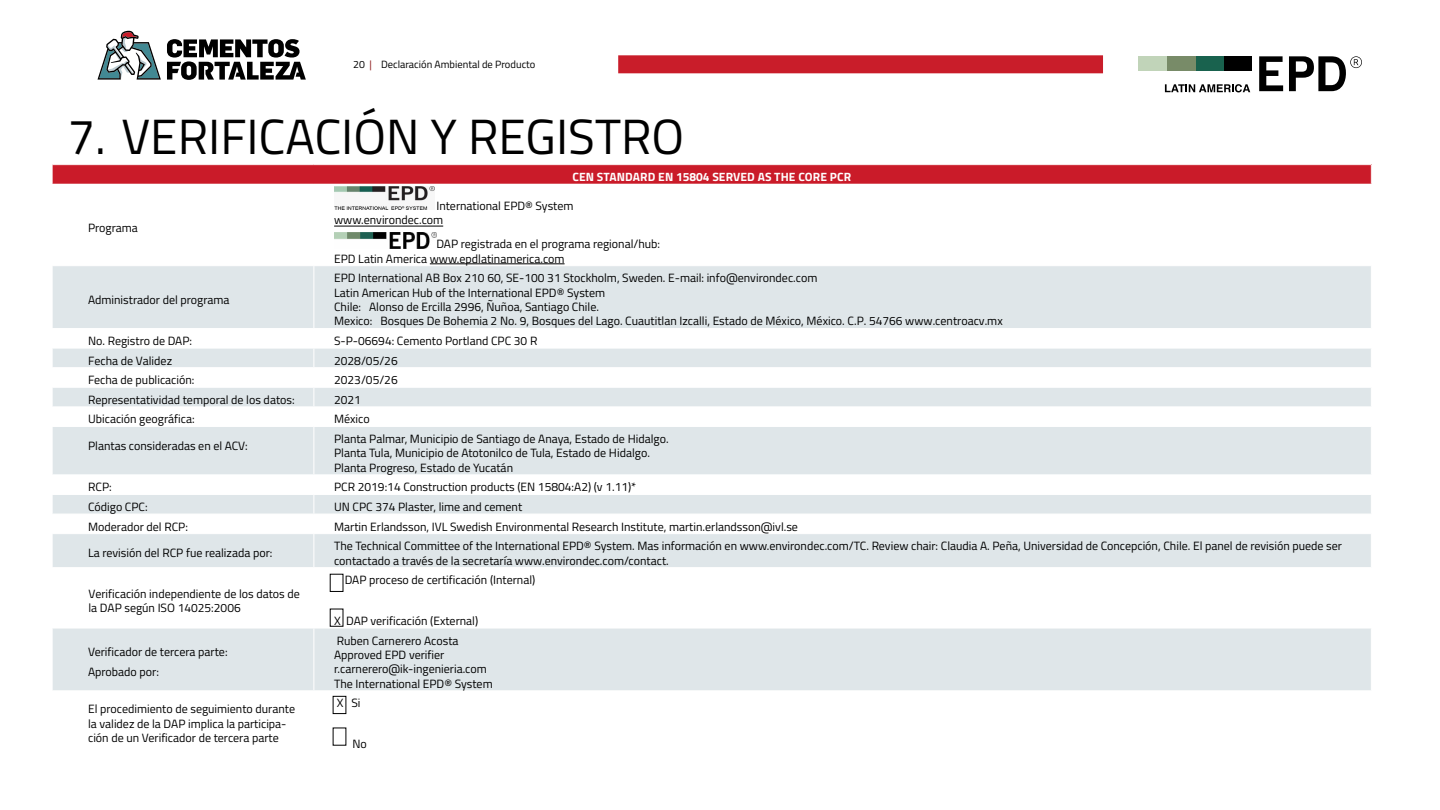
<style>
.page{position:relative;width:1440px;height:810px;background:#fff}
.page>*{position:absolute;margin:0;border:0;box-sizing:border-box;transform-origin:0 0}
.t1{font:49.5px "Titillium Web";color:#000}
.t2{font:12px/14.4px "Titillium Web";color:#000}
.t3{font:12px/14.4px "Titillium Web";color:#000}
.t4{font:700 12px "Titillium Web";letter-spacing:.01em;color:#fff}
.t5{font:10.5px "Titillium Web";color:#000}
.s1{color:#8b1719}
.s2{font-style:inherit}
</style>
<div class="page">
<svg style="left:167px;top:39px;width:139px;height:41px"></svg>
<svg style="left:98px;top:31px;width:63px;height:49px"></svg>
<div style="left:618px;top:55px;width:485px;height:18px;background:#c91d2a"></div>
<svg style="left:1165px;top:84px;width:85px;height:8px"></svg>
<svg style="left:1259px;top:56px;width:24px;height:35px"></svg>
<svg style="left:1289px;top:56px;width:73px;height:35px"></svg>
<div style="left:1224px;top:56px;width:28px;height:15px;background:#000"></div>
<div style="left:1195px;top:56px;width:29px;height:15px;background:#19624e"></div>
<div style="left:1167px;top:56px;width:29px;height:15px;background:#788b68"></div>
<div style="left:1138px;top:56px;width:29px;height:15px;background:#c1d4b9"></div>
<div style="left:52px;top:165px;width:1319px;height:19px;background:#ca1b29"></div>
<svg style="left:53px;top:266px;width:1318px;height:424px;fill:#dfe6e9"></svg>
<svg style="left:52px;top:165px;width:1px;height:19px"></svg>
<svg style="left:1371px;top:165px;width:1px;height:19px"></svg>
<hr style="left:314px;top:266px;width:1px;height:62px;background:#fff">
<hr style="left:52px;top:328px;width:262px;height:1px;background:#fff">
<hr style="left:314px;top:328px;width:1058px;height:1px;background:#fff">
<hr style="left:52px;top:348px;width:262px;height:1px;background:#fff">
<hr style="left:314px;top:348px;width:1058px;height:1px;background:#fff">
<hr style="left:52px;top:367px;width:262px;height:1px;background:#fff">
<hr style="left:314px;top:367px;width:1058px;height:1px;background:#fff">
<hr style="left:52px;top:387px;width:262px;height:1px;background:#fff">
<hr style="left:314px;top:387px;width:1058px;height:1px;background:#fff">
<hr style="left:52px;top:406px;width:262px;height:1px;background:#fff">
<svg style="left:52px;top:349px;width:1px;height:57px"></svg>
<hr style="left:314px;top:406px;width:1058px;height:1px;background:#fff">
<svg style="left:314px;top:329px;width:1px;height:97px"></svg>
<hr style="left:52px;top:426px;width:262px;height:1px;background:#fff">
<hr style="left:314px;top:426px;width:1058px;height:1px;background:#fff">
<hr style="left:314px;top:427px;width:1px;height:47px;background:#fff">
<hr style="left:52px;top:474px;width:262px;height:1px;background:#fff">
<hr style="left:314px;top:474px;width:1058px;height:1px;background:#fff">
<hr style="left:52px;top:494px;width:262px;height:1px;background:#fff">
<hr style="left:314px;top:494px;width:1058px;height:1px;background:#fff">
<hr style="left:52px;top:514px;width:262px;height:1px;background:#fff">
<svg style="left:52px;top:495px;width:1px;height:18px"></svg>
<hr style="left:314px;top:514px;width:1058px;height:1px;background:#fff">
<svg style="left:314px;top:475px;width:1px;height:58px"></svg>
<hr style="left:52px;top:533px;width:262px;height:1px;background:#fff">
<hr style="left:314px;top:533px;width:1058px;height:1px;background:#fff">
<hr style="left:314px;top:534px;width:1px;height:33px;background:#fff">
<hr style="left:52px;top:567px;width:262px;height:1px;background:#fff">
<hr style="left:314px;top:567px;width:1058px;height:1px;background:#fff">
<hr style="left:314px;top:568px;width:1px;height:60px;background:#fff">
<hr style="left:52px;top:628px;width:262px;height:1px;background:#fff">
<hr style="left:314px;top:628px;width:1058px;height:1px;background:#fff">
<hr style="left:314px;top:628px;width:1px;height:62px;background:#fff">
<hr style="left:430px;top:264px;width:135px;height:1px;background:#000">
<hr style="left:334px;top:226px;width:109px;height:1px;background:#000">
<img style="left:334px;top:232px;width:102px;height:16px">
<div style="left:333px;top:696px;width:13px;height:18px;border:1px solid #000"></div>
<img style="left:335px;top:186px;width:100px;height:24px">
<p class="t5" style="left:353px;top:57px;width:184px">20 <span class="s1">|</span> Declaración Ambiental de Producto</p>
<h1 class="t1" style="left:68px;top:101px;width:618px">7. VERIFICACIÓN Y REGISTRO</h1>
<p class="t4" style="left:572px;top:168px;width:280px">CEN STANDARD EN 15804 SERVED AS THE CORE PCR</p>
<p class="t2" style="left:88px;top:220px;width:51px">Programa</p>
<p class="t2" style="left:88px;top:292px;width:143px">Administrador del programa</p>
<p class="t2" style="left:334px;top:198px;width:241px;text-indent:102px">International EPD® System www.environdec.com</p>
<p class="t2" style="left:334px;top:236px;width:328px;text-indent:102px">DAP registrada en el programa regional/hub:<br>EPD Latin America www.epdlatinamerica.com</p>
<p class="t2" style="left:334px;top:270px;width:485px">EPD International AB Box 210 60, SE-100 31 Stockholm, Sweden. E-mail: info@environdec.com</p>
<p class="t3" style="left:334px;top:285px;width:670px">Latin American Hub of the International EPD® System<br>Chile: Alonso de Ercilla 2996, Ñuñoa, Santiago Chile.<br>Mexico: Bosques De Bohemia 2 No. 9, Bosques del Lago. Cuautitlan Izcalli, Estado de México, México. C.P. 54766 www.centroacv.mx</p>
<p class="t2" style="left:88px;top:333px;width:106px">No. Registro de DAP:</p>
<p class="t2" style="left:334px;top:333px;width:205px">S-P-06694: Cemento Portland CPC 30 R</p>
<p class="t3" style="left:88px;top:353px;width:86px">Fecha de Validez</p>
<p class="t2" style="left:334px;top:353px;width:65px">2028/05/26</p>
<p class="t2" style="left:88px;top:372px;width:108px">Fecha de publicación:</p>
<p class="t2" style="left:334px;top:372px;width:65px">2023/05/26</p>
<p class="t2" style="left:88px;top:392px;width:208px">Representatividad temporal de los datos:</p>
<p class="t2" style="left:334px;top:392px;width:28px">2021</p>
<p class="t2" style="left:88px;top:411px;width:108px">Ubicación geográfica:</p>
<p class="t2" style="left:334px;top:411px;width:37px">México</p>
<p class="t2" style="left:88px;top:438px;width:161px">Plantas consideradas en el ACV:</p>
<p class="t2" style="left:334px;top:431px;width:336px">Planta Palmar, Municipio de Santiago de Anaya, Estado de Hidalgo.<br>Planta Tula, Municipio de Atotonilco de Tula, Estado de Hidalgo.<br>Planta Progreso, Estado de Yucatán</p>
<p class="t3" style="left:88px;top:479px;width:25px">RCP<span class="s2">:</span></p>
<p class="t2" style="left:334px;top:479px;width:304px">PCR 2019:14 Construction products (EN 15804:A2) (v 1.11)*</p>
<p class="t2" style="left:88px;top:499px;width:61px">Código CPC:</p>
<p class="t2" style="left:334px;top:499px;width:190px">UN CPC 374 Plaster, lime and cement</p>
<p class="t2" style="left:88px;top:519px;width:101px">Moderador del RCP:</p>
<p class="t2" style="left:334px;top:519px;width:465px">Martin Erlandsson, IVL Swedish Environmental Research Institute, martin.erlandsson@ivl.se</p>
<p class="t2" style="left:88px;top:545px;width:186px">La revisión del RCP fue realizada por:</p>
<p class="t2" style="left:334px;top:538px;width:1009px">The Technical Committee of the International EPD® System. Mas información en www.environdec.com/TC. Review chair: Claudia A. Peña, Universidad de Concepción, Chile. El panel de revisión puede ser contactado a través de la secretaría www.environdec.com/contact.</p>
<p class="t2" style="left:88px;top:586px;width:213px">Verificación independiente de los datos de la <span class="s2">DAP</span> según ISO 14025:2006</p>
<p class="t2" style="left:345px;top:572px;width:192px">DAP proceso de certificación (Internal)</p>
<p class="t2" style="left:334px;top:613px;width:146px">X DAP verificación (External)</p>
<p class="t2" style="left:88px;top:641px;width:141px;line-height:20.4px">Verificador de tercera parte:<br>Aprobado por:</p>
<p class="t2" style="left:334px;top:633px;width:160px">Ruben Carnerero Acosta<br>Approved EPD verifier r.carnerero@ik-ingenieria.com<br>The International EPD® System</p>
<p class="t2" style="left:88px;top:701px;width:208px">El procedimiento de seguimiento durante la validez de la DAP implica la participa&shy;ción de un Verificador de tercera parte</p>
<p class="t2" style="left:337px;top:695px;width:25px">X Si</p>
<p class="t2" style="left:353px;top:736px;width:16px">No</p>
</div>
